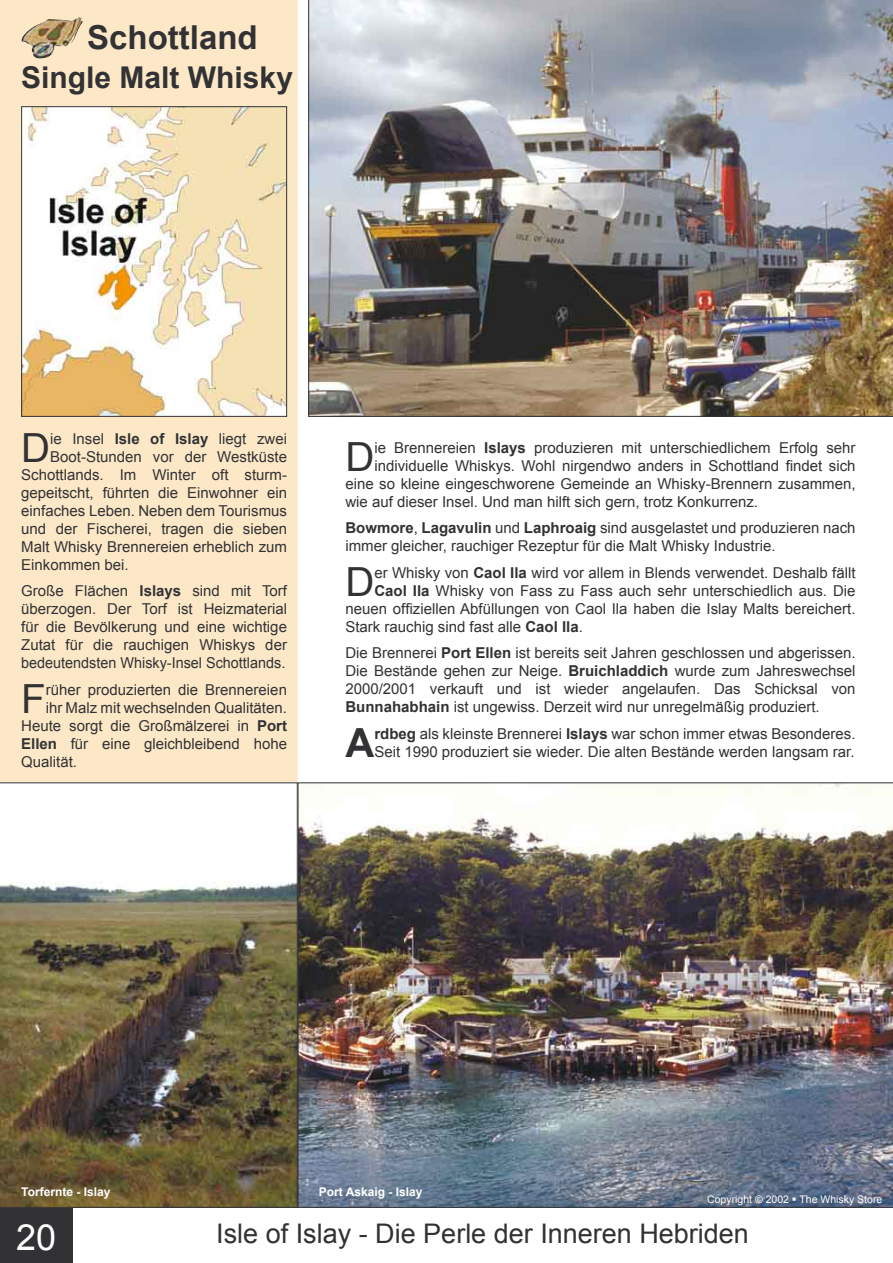
<style>
.page{position:relative;width:893px;height:1263px;background:#fff}
.page>*{position:absolute;margin:0;border:0;box-sizing:border-box;transform-origin:0 0}
.Normaler_Text{font:40.2px "Arial";color:#323235}
.Normaler_Text-2{font:700 40.2px "Arial";color:#323235}
.t1{font:36px "Arial";color:#fff}
.Normaler_Text-3{font:700 33px "Arial";color:#323235}
.Normaler_Text-4{font:700 30px "Arial";color:#323235}
.t2{font:27px "Arial";color:#323235}
.Normaler_Text-5{font:15px/18px "Arial";color:#323235}
.t3{font:700 12px "Arial";color:#fff}
.t4{font:10.5px "Arial";color:#fff}
.s1{font-weight:700}
</style>
<div class="page">
<div style="left:0;top:0;width:298px;height:782px;background:#fce8c7"></div>
<div style="left:0;top:1208px;width:72px;height:55px;background:#323235"></div>
<img style="left:23px;top:108px;width:262px;height:307px">
<div style="left:21px;top:106px;width:266px;height:311px;border:1px solid #323235"></div>
<img style="left:298px;top:782px;width:595px;height:426px">
<img style="left:308px;top:0;width:585px;height:417px">
<img style="left:0;top:782px;width:298px;height:426px">
<img style="left:21px;top:17px;width:62px;height:42px">
<p class="Normaler_Text-3" style="left:87px;top:16px;width:172px">Schottland</p>
<p class="Normaler_Text-4" style="left:21px;top:58px;width:273px">Single Malt Whisky</p>
<p class="Normaler_Text" style="left:21px;top:421px;width:30px">D</p>
<p class="Normaler_Text-5" style="left:50px;top:430px;width:238px">ie Insel <span class="s1">Isle of Islay</span> liegt zwei</p>
<p class="Normaler_Text-5" style="left:50px;top:448px;width:238px">Boot-Stunden vor der Westküste</p>
<p class="Normaler_Text-5" style="left:21px;top:466px;width:267px">Schottlands. Im Winter oft sturm-</p>
<p class="Normaler_Text-5" style="left:21px;top:484px;width:267px">gepeitscht, führten die Einwohner ein</p>
<p class="Normaler_Text-5" style="left:21px;top:502px;width:267px">einfaches Leben. Neben dem Tourismus</p>
<p class="Normaler_Text-5" style="left:21px;top:520px;width:267px">und der Fischerei, tragen die sieben</p>
<p class="Normaler_Text-5" style="left:21px;top:538px;width:267px">Malt Whisky Brennereien erheblich zum</p>
<p class="Normaler_Text-5" style="left:21px;top:556px;width:109px">Einkommen bei.</p>
<p class="Normaler_Text-5" style="left:21px;top:582px;width:267px;text-align:justify">Große Flächen <span class="s1">Islays</span> sind mit Torf überzogen. Der Torf ist Heizmaterial für die Bevölkerung und eine wichtige Zutat für die rauchigen Whiskys der bedeutendsten Whisky-Insel Schottlands.</p>
<p class="Normaler_Text" style="left:21px;top:672px;width:26px">F</p>
<p class="Normaler_Text-5" style="left:46px;top:681px;width:243px">rüher produzierten die Brennereien</p>
<p class="Normaler_Text-5" style="left:46px;top:699px;width:243px">ihr Malz mit wechselnden Qualitäten.</p>
<p class="Normaler_Text-5" style="left:21px;top:717px;width:267px">Heute sorgt die Großmälzerei in <span class="s1">Port</span></p>
<p class="Normaler_Text-5" style="left:21px;top:735px;width:267px"><span class="s1">Ellen</span> für eine gleichbleibend hohe</p>
<p class="Normaler_Text-5" style="left:21px;top:753px;width:57px">Qualität.</p>
<p class="Normaler_Text" style="left:345px;top:430px;width:30px">D</p>
<p class="Normaler_Text-5" style="left:374px;top:439px;width:483px">ie Brennereien <span class="s1">Islays</span> produzieren mit unterschiedlichem Erfolg sehr</p>
<p class="Normaler_Text-5" style="left:374px;top:457px;width:483px">individuelle Whiskys. Wohl nirgendwo anders in Schottland findet sich</p>
<p class="Normaler_Text-5" style="left:345px;top:475px;width:512px">eine so kleine eingeschworene Gemeinde an Whisky-Brennern zusammen,</p>
<p class="Normaler_Text-5" style="left:345px;top:493px;width:414px">wie auf dieser Insel. Und man hilft sich gern, trotz Konkurrenz.</p>
<p class="Normaler_Text-5" style="left:345px;top:519px;width:512px"><span class="s1">Bowmore</span>, <span class="s1">Lagavulin</span> und <span class="s1">Laphroaig</span> sind ausgelastet und produzieren nach immer gleicher, rauchiger Rezeptur für die Malt Whisky Industrie.</p>
<p class="Normaler_Text" style="left:345px;top:555px;width:30px">D</p>
<p class="Normaler_Text-5" style="left:374px;top:564px;width:483px">er Whisky von <span class="s1">Caol Ila</span> wird vor allem in Blends verwendet. Deshalb fällt</p>
<p class="Normaler_Text-5" style="left:374px;top:582px;width:483px"><span class="s1">Caol Ila</span> Whisky von Fass zu Fass auch sehr unterschiedlich aus. Die</p>
<p class="Normaler_Text-5" style="left:345px;top:600px;width:512px">neuen offiziellen Abfüllungen von Caol Ila haben die Islay Malts bereichert.</p>
<p class="Normaler_Text-5" style="left:345px;top:618px;width:239px">Stark rauchig sind fast alle <span class="s1">Caol Ila</span>.</p>
<p class="Normaler_Text-5" style="left:345px;top:644px;width:512px;text-align:justify">Die Brennerei <span class="s1">Port Ellen</span> ist bereits seit Jahren geschlossen und abgerissen.<br>Die Bestände gehen zur Neige. <span class="s1">Bruichladdich</span> wurde zum Jahreswechsel 2000/2001 verkauft und ist wieder angelaufen. Das Schicksal von <span class="s1">Bunnahabhain</span> ist ungewiss. Derzeit wird nur unregelmäßig produziert.</p>
<p class="Normaler_Text-2" style="left:345px;top:716px;width:30px">A</p>
<p class="Normaler_Text-5" style="left:374px;top:725px;width:483px"><span class="s1">rdbeg</span> als kleinste Brennerei <span class="s1">Islays</span> war schon immer etwas Besonderes.<br>Seit 1990 produziert sie wieder. Die alten Bestände werden langsam rar.</p>
<p class="t3" style="left:21px;top:1183px;width:91px">Torfernte - Islay</p>
<p class="t3" style="left:319px;top:1183px;width:105px">Port Askaig - Islay</p>
<p class="t4" style="left:707px;top:1193px;width:177px">Copyright © 2002 ▪ The Whisky Store</p>
<h2 class="t1" style="left:16px;top:1213px;width:42px">20</h2>
<p class="t2" style="left:216px;top:1216px;width:534px">Isle of Islay - Die Perle der Inneren Hebriden</p>
</div>
